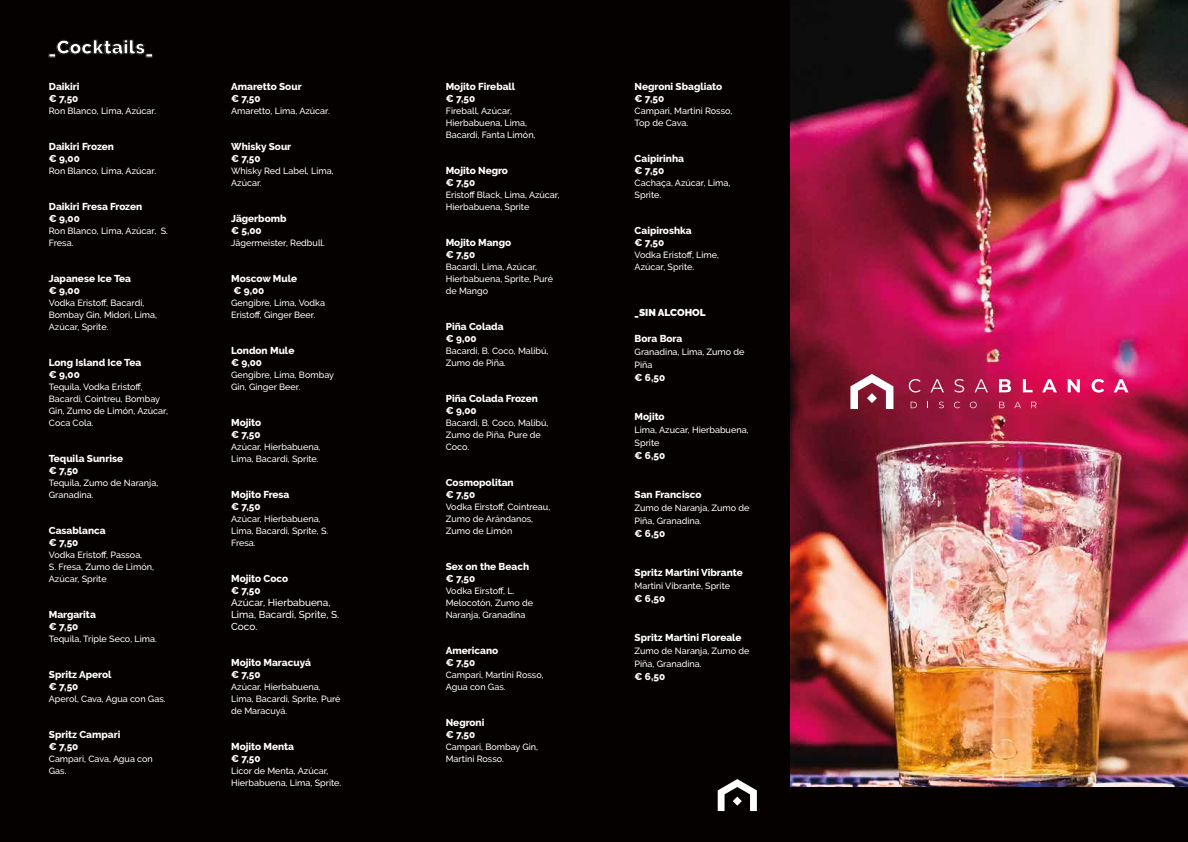
<style>
.page{position:relative;width:1188px;height:842px;background:#fff}
.page>*{position:absolute;margin:0;border:0;box-sizing:border-box;transform-origin:0 0}
.t1{font:900 19.1px "Raleway";color:#fff}
.t2{font:800 10px/12px "Raleway";color:#fff}
.t3{font:500 10px/12px "Raleway";color:#fff}
.t4{font:900 10px "Raleway";color:#fff}
.t5{font:500 9px/12px "Raleway";color:#fff}
</style>
<div class="page">
<div style="left:0;top:0;width:595px;height:842px;background:#050100"></div>
<div style="left:592px;top:0;width:595px;height:842px;background:#050100"></div>
<div style="left:48px;top:53px;width:8px;height:5px;border:1px solid #1d1d1b"></div>
<svg style="left:56px;top:39px;width:89px;height:16px"></svg>
<div style="left:145px;top:53px;width:8px;height:5px;border:1px solid #1d1d1b"></div>
<img style="left:791px;top:0;width:396px;height:786px">
<svg style="left:717px;top:779px;width:40px;height:32px"></svg>
<svg style="left:908px;top:379px;width:12px;height:13px"></svg>
<svg style="left:930px;top:379px;width:14px;height:13px"></svg>
<svg style="left:954px;top:379px;width:10px;height:13px"></svg>
<svg style="left:974px;top:379px;width:14px;height:13px"></svg>
<svg style="left:999px;top:379px;width:12px;height:13px"></svg>
<svg style="left:1022px;top:379px;width:10px;height:13px"></svg>
<svg style="left:1042px;top:379px;width:14px;height:13px"></svg>
<svg style="left:1067px;top:379px;width:12px;height:13px"></svg>
<svg style="left:1091px;top:379px;width:13px;height:14px"></svg>
<svg style="left:1113px;top:379px;width:15px;height:13px"></svg>
<svg style="left:910px;top:402px;width:6px;height:6px"></svg>
<svg style="left:939px;top:402px;width:4px;height:6px"></svg>
<svg style="left:954px;top:402px;width:5px;height:6px"></svg>
<svg style="left:969px;top:402px;width:7px;height:6px"></svg>
<svg style="left:999px;top:402px;width:5px;height:6px"></svg>
<svg style="left:1014px;top:402px;width:6px;height:6px"></svg>
<svg style="left:1031px;top:402px;width:5px;height:6px"></svg>
<svg style="left:850px;top:374px;width:43px;height:35px;background:#b87a88"></svg>
<h1 class="t1" style="left:48px;top:36px;width:107px">_Cocktails_</h1>
<p class="t2" style="left:49px;top:81px;width:32px">Daikiri € 7,50</p>
<p class="t5" style="left:49px;top:105px;width:109px">Ron Blanco, Lima, Azúcar.</p>
<p class="t2" style="left:49px;top:141px;width:67px">Daikiri Frozen € 9,00</p>
<p class="t5" style="left:49px;top:165px;width:109px">Ron Blanco, Lima, Azúcar.</p>
<p class="t2" style="left:49px;top:201px;width:95px">Daikiri Fresa Frozen € 9,00</p>
<p class="t5" style="left:49px;top:225px;width:121px">Ron Blanco, Lima, Azúcar, S.<br>Fresa.</p>
<p class="t2" style="left:49px;top:273px;width:84px">Japanese Ice Tea € 9,00</p>
<p class="t5" style="left:49px;top:297px;width:110px">Vodka Eristoff, Bacardi,<br>Bombay Gin, Midori, Lima,<br>Azúcar, Sprite.</p>
<p class="t2" style="left:49px;top:357px;width:94px">Long Island Ice Tea € 9,00</p>
<p class="t5" style="left:49px;top:381px;width:121px">Tequila, Vodka Eristoff,<br>Bacardi, Cointreu, Bombay<br>Gin, Zumo de Limón, Azúcar,<br>Coca Cola.</p>
<p class="t2" style="left:49px;top:453px;width:76px">Tequila Sunrise € 7,50</p>
<p class="t5" style="left:49px;top:477px;width:111px">Tequila, Zumo de Naranja,<br>Granadina.</p>
<p class="t2" style="left:49px;top:525px;width:58px">Casablanca € 7,50</p>
<p class="t5" style="left:49px;top:549px;width:107px">Vodka Eristoff, Passoa,<br>S. Fresa, Zumo de Limón,<br>Azúcar, Sprite</p>
<p class="t2" style="left:49px;top:609px;width:48px">Margarita € 7,50</p>
<p class="t5" style="left:49px;top:633px;width:110px">Tequila, Triple Seco, Lima.</p>
<p class="t2" style="left:49px;top:669px;width:64px">Spritz Aperol € 7,50</p>
<p class="t5" style="left:49px;top:693px;width:118px">Aperol, Cava, Agua con Gas.</p>
<p class="t2" style="left:49px;top:729px;width:73px">Spritz Campari € 7,50</p>
<p class="t5" style="left:49px;top:753px;width:106px">Campari, Cava, Agua con<br>Gas.</p>
<p class="t2" style="left:231px;top:81px;width:72px">Amaretto Sour € 7,50</p>
<p class="t5" style="left:231px;top:105px;width:100px">Amaretto, Lima, Azúcar.</p>
<p class="t2" style="left:231px;top:141px;width:62px">Whisky Sour € 7,50</p>
<p class="t5" style="left:231px;top:165px;width:104px">Whisky Red Label, Lima,<br>Azúcar.</p>
<p class="t2" style="left:231px;top:213px;width:57px">Jägerbomb € 5,00</p>
<p class="t5" style="left:231px;top:237px;width:95px">Jägermeister, Redbull.</p>
<p class="t2" style="left:231px;top:273px;width:67px">Moscow Mule € 9,00</p>
<p class="t5" style="left:231px;top:297px;width:95px">Gengibre, Lima, Vodka<br>Eristoff, Ginger Beer.</p>
<p class="t2" style="left:231px;top:345px;width:65px">London Mule € 9,00</p>
<p class="t5" style="left:231px;top:369px;width:104px">Gengibre, Lima, Bombay<br>Gin, Ginger Beer.</p>
<p class="t2" style="left:231px;top:417px;width:32px">Mojito € 7,50</p>
<p class="t5" style="left:231px;top:441px;width:91px">Azúcar, Hierbabuena,<br>Lima, Bacardi, Sprite.</p>
<p class="t2" style="left:231px;top:489px;width:60px">Mojito Fresa € 7,50</p>
<p class="t5" style="left:231px;top:513px;width:99px">Azúcar, Hierbabuena,<br>Lima, Bacardi, Sprite, S.<br>Fresa.</p>
<p class="t2" style="left:231px;top:573px;width:59px">Mojito Coco € 7,50</p>
<p class="t3" style="left:231px;top:597px;width:110px">Azúcar, Hierbabuena,<br>Lima, Bacardi, Sprite, S.<br>Coco.</p>
<p class="t2" style="left:231px;top:657px;width:81px">Mojito Maracuyá € 7,50</p>
<p class="t5" style="left:231px;top:681px;width:111px">Azúcar, Hierbabuena,<br>Lima, Bacardi, Sprite, Puré de Maracuyá.</p>
<p class="t2" style="left:231px;top:741px;width:64px">Mojito Menta € 7,50</p>
<p class="t5" style="left:231px;top:765px;width:112px">Licor de Menta, Azúcar,<br>Hierbabuena, Lima, Sprite.</p>
<p class="t2" style="left:446px;top:81px;width:71px">Mojito Fireball € 7,50</p>
<p class="t5" style="left:446px;top:105px;width:91px">Fireball, Azúcar,<br>Hierbabuena, Lima,<br>Bacardi, Fanta Limón,</p>
<p class="t2" style="left:446px;top:165px;width:64px">Mojito Negro € 7,50</p>
<p class="t5" style="left:446px;top:189px;width:115px">Eristoff Black, Lima, Azúcar,<br>Hierbabuena, Sprite</p>
<p class="t2" style="left:446px;top:237px;width:67px">Mojito Mango € 7,50</p>
<p class="t5" style="left:446px;top:261px;width:109px">Bacardi, Lima, Azúcar,<br>Hierbabuena, Sprite, Puré de Mango</p>
<p class="t2" style="left:446px;top:321px;width:59px">Piña Colada € 9,00</p>
<p class="t5" style="left:446px;top:345px;width:104px">Bacardi, B. Coco, Malibú,<br>Zumo de Piña.</p>
<p class="t2" style="left:446px;top:393px;width:94px">Piña Colada Frozen € 9,00</p>
<p class="t5" style="left:446px;top:417px;width:104px">Bacardi, B. Coco, Malibú,<br>Zumo de Piña, Pure de<br>Coco.</p>
<p class="t2" style="left:446px;top:477px;width:69px">Cosmopolitan € 7,50</p>
<p class="t5" style="left:446px;top:501px;width:106px">Vodka Eirstoff, Cointreau,<br>Zumo de Arándanos,<br>Zumo de Limón</p>
<p class="t2" style="left:446px;top:561px;width:85px">Sex on the Beach € 7,50</p>
<p class="t5" style="left:446px;top:585px;width:89px">Vodka Eirstoff, L.<br>Melocotón, Zumo de<br>Naranja, Granadina</p>
<p class="t2" style="left:446px;top:645px;width:54px">Americano € 7,50</p>
<p class="t5" style="left:446px;top:669px;width:99px">Campari, Martini Rosso,<br>Agua con Gas.</p>
<p class="t2" style="left:446px;top:717px;width:40px">Negroni € 7,50</p>
<p class="t5" style="left:446px;top:741px;width:94px">Campari, Bombay Gin,<br>Martini Rosso.</p>
<p class="t2" style="left:634px;top:81px;width:89px">Negroni Sbagliato € 7,50</p>
<p class="t5" style="left:634px;top:105px;width:99px">Campari, Martini Rosso,<br>Top de Cava.</p>
<p class="t2" style="left:634px;top:153px;width:51px">Caipirinha € 7,50</p>
<p class="t5" style="left:634px;top:177px;width:97px">Cachaça, Azúcar, Lima,<br>Sprite.</p>
<p class="t2" style="left:634px;top:225px;width:58px">Caipiroshka € 7,50</p>
<p class="t5" style="left:634px;top:249px;width:86px">Vodka Eristoff, Lime,<br>Azúcar, Sprite.</p>
<p class="t4" style="left:634px;top:307px;width:73px">_SIN ALCOHOL</p>
<p class="t2" style="left:634px;top:333px;width:49px">Bora Bora</p>
<p class="t5" style="left:634px;top:346px;width:111px;line-height:13px">Granadina, Lima, Zumo de<br>Piña</p>
<p class="t2" style="left:634px;top:372px;width:32px">€ 6,50</p>
<p class="t2" style="left:634px;top:411px;width:32px">Mojito</p>
<p class="t5" style="left:634px;top:424px;width:115px;line-height:13px">Lima, Azucar, Hierbabuena,<br>Sprite</p>
<p class="t2" style="left:634px;top:450px;width:32px">€ 6,50</p>
<p class="t2" style="left:634px;top:489px;width:68px">San Francisco</p>
<p class="t5" style="left:634px;top:502px;width:116px;line-height:13px">Zumo de Naranja, Zumo de<br>Piña, Granadina.</p>
<p class="t2" style="left:634px;top:528px;width:32px">€ 6,50</p>
<p class="t2" style="left:634px;top:567px;width:110px">Spritz Martini Vibrante</p>
<p class="t5" style="left:634px;top:580px;width:97px">Martini Vibrante, Sprite</p>
<p class="t2" style="left:634px;top:593px;width:32px">€ 6,50</p>
<p class="t2" style="left:634px;top:632px;width:108px">Spritz Martini Floreale</p>
<p class="t5" style="left:634px;top:645px;width:116px;line-height:13px">Zumo de Naranja, Zumo de<br>Piña, Granadina.</p>
<p class="t2" style="left:634px;top:671px;width:32px">€ 6,50</p>
</div>
